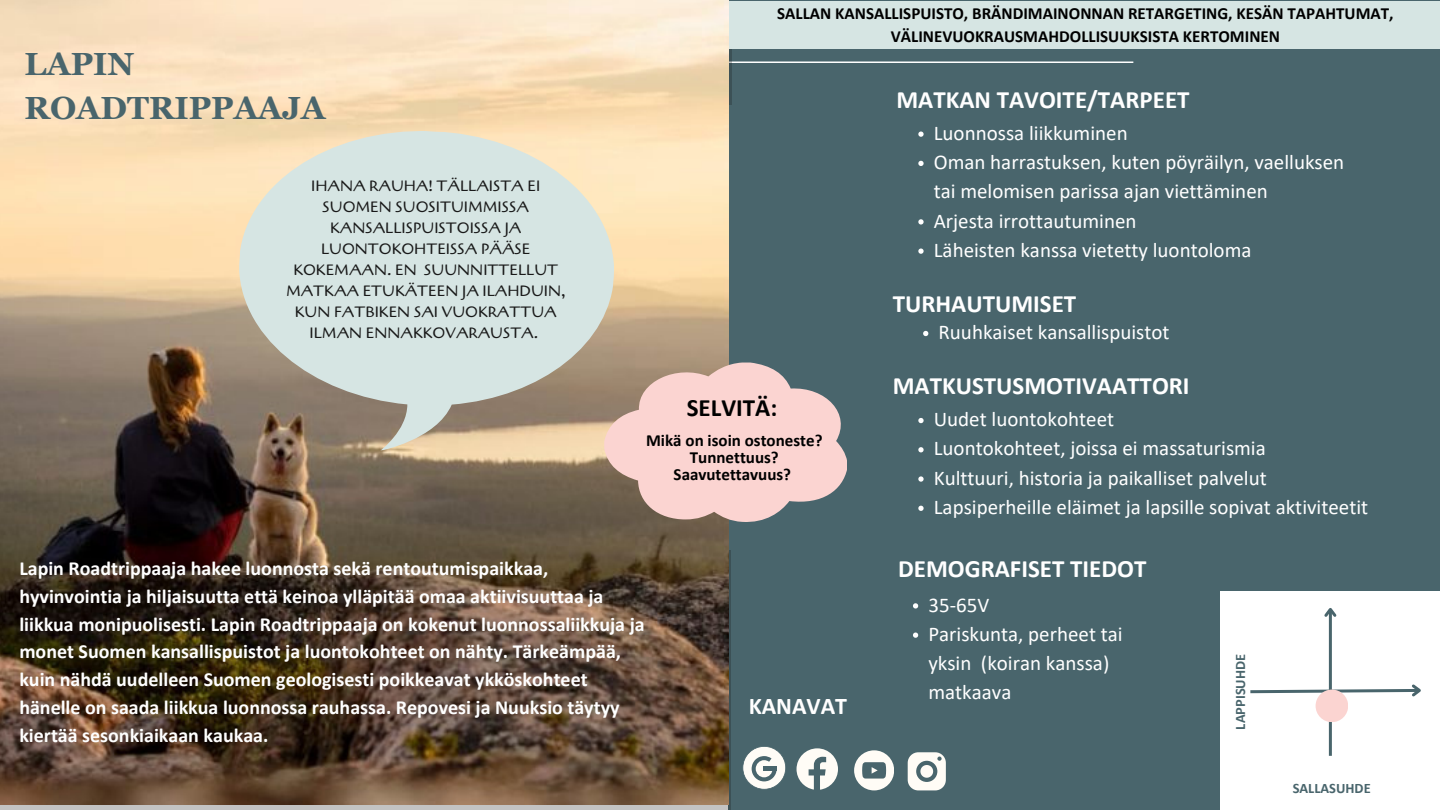
<style>
.page{position:relative;width:1440px;height:810px;background:#fff}
.page>*{position:absolute;margin:0;border:0;box-sizing:border-box;transform-origin:0 0}
.t1{font:700 32px/44.2px "Georgia Pro";color:#49656c}
.t2{font:700 25px "Calibri";color:#fff}
.t3{font:700 25px "Calibri";color:#000}
.t4{font:700 24px "Calibri";color:#fff}
.t5{font:21px/29.2px "Calibri";color:#fff}
.t6{font:700 20px/27.8px "Calibri";color:#fff}
.t7{font:700 17px/17.2px "Calibri";color:#000;text-align:center}
.t8{font:15px/21px "Cagliostro";color:#191919;text-align:center}
.t9{font:700 14.4px "Calibri";color:#49656c}
</style>
<div class="page">
<div style="left:728px;top:0;width:712px;height:810px;background:#49656c"></div>
<div style="left:1221px;top:591px;width:219px;height:219px;background:#fff"></div>
<hr style="left:1329px;top:609px;width:3px;height:147px;background:#49656c">
<svg style="left:1324px;top:608px;width:13px;height:12px"></svg>
<svg style="left:1250px;top:682px;width:171px;height:17px"></svg>
<div style="left:1316px;top:690px;width:32px;height:32px;background:#fbd4d1;border-radius:50%"></div>
<hr style="left:622px;top:62px;width:511px;height:1px;background:#fff">
<div style="left:0;top:550px;width:731px;height:260px;background:linear-gradient(to right,#c4c4c4,#c2c2c2)"></div>
<svg style="left:797px;top:748px;width:41px;height:42px"></svg>
<div style="left:720px;top:2px;width:720px;height:47px;background:#d6e5e3"></div>
<svg style="left:742px;top:746px;width:44px;height:43px"></svg>
<hr style="left:764px;top:767px;width:13px;height:4px;background:#49656c">
<svg style="left:854px;top:750px;width:40px;height:40px"></svg>
<img style="left:0;top:0;width:729px;height:805px">
<svg style="left:604px;top:363px;width:243px;height:159px;background:#d7bbb6"></svg>
<svg style="left:233px;top:125px;width:386px;height:333px;background:#ced0c4"></svg>
<svg style="left:918px;top:418px;width:6px;height:5px"></svg>
<svg style="left:918px;top:447px;width:6px;height:5px"></svg>
<svg style="left:918px;top:476px;width:6px;height:6px"></svg>
<svg style="left:918px;top:506px;width:6px;height:5px"></svg>
<svg style="left:918px;top:132px;width:6px;height:5px"></svg>
<svg style="left:918px;top:161px;width:6px;height:5px"></svg>
<svg style="left:918px;top:219px;width:6px;height:6px"></svg>
<svg style="left:918px;top:249px;width:6px;height:5px"></svg>
<svg style="left:923px;top:331px;width:5px;height:5px"></svg>
<svg style="left:913px;top:603px;width:5px;height:6px"></svg>
<svg style="left:913px;top:633px;width:5px;height:5px"></svg>
<svg style="left:908px;top:752px;width:38px;height:38px"></svg>
<p class="t1" style="left:25px;top:42px;width:302px">LAPIN<br>ROADTRIPPAAJA</p>
<p class="t8" style="left:286px;top:176px;width:281px">IHANA RAUHA! TÄLLAISTA EI<br>SUOMEN SUOSITUIMMISSA<br>KANSALLISPUISTOISSA JA<br>LUONTOKOHTEISSA PÄÄSE<br>KOKEMAAN. EN SUUNNITTELLUT<br>MATKAA ETUKÄTEEN JA ILAHDUIN,<br>KUN FATBIKEN SAI VUOKRATTUA<br>ILMAN ENNAKKOVARAUSTA.</p>
<p class="t7" style="left:777px;top:3px;width:618px;line-height:23.2px">SALLAN KANSALLISPUISTO, BRÄNDIMAINONNAN RETARGETING, KESÄN TAPAHTUMAT,<br>VÄLINEVUOKRAUSMAHDOLLISUUKSISTA KERTOMINEN</p>
<p class="t2" style="left:896px;top:89px;width:295px">MATKAN TAVOITE/TARPEET</p>
<p class="t5" style="left:934px;top:120px;width:195px">Luonnossa liikkuminen</p>
<p class="t5" style="left:934px;top:149px;width:412px">Oman harrastuksen, kuten pöyräilyn, vaelluksen tai melomisen parissa ajan viettäminen</p>
<p class="t5" style="left:934px;top:208px;width:204px">Arjesta irrottautuminen</p>
<p class="t5" style="left:934px;top:237px;width:319px">Läheisten kanssa vietetty luontoloma</p>
<p class="t2" style="left:893px;top:293px;width:185px">TURHAUTUMISET</p>
<p class="t3" style="left:687px;top:397px;width:92px">SELVITÄ:</p>
<p class="t7" style="left:646px;top:433px;width:178px">Mikä on isoin ostoneste?<br>Tunnettuus?<br>Saavutettavuus?</p>
<p class="t5" style="left:939px;top:319px;width:233px">Ruuhkaiset kansallispuistot</p>
<p class="t2" style="left:893px;top:375px;width:298px">MATKUSTUSMOTIVAATTORI</p>
<p class="t5" style="left:934px;top:406px;width:182px">Uudet luontokohteet</p>
<p class="t5" style="left:934px;top:436px;width:334px">Luontokohteet, joissa ei massaturismia</p>
<p class="t5" style="left:934px;top:465px;width:334px">Kulttuuri, historia ja paikalliset palvelut</p>
<p class="t5" style="left:934px;top:494px;width:436px">Lapsiperheille eläimet ja lapsille sopivat aktiviteetit</p>
<p class="t6" style="left:19px;top:556px;width:627px">Lapin Roadtrippaaja hakee luonnosta sekä rentoutumispaikkaa, hyvinvointia ja hiljaisuutta että keinoa ylläpitää omaa aktiivisuuttaa ja liikkua monipuolisesti. Lapin Roadtrippaaja on kokenut luonnossaliikkuja ja monet Suomen kansallispuistot ja luontokohteet on nähty. Tärkeämpää, kuin nähdä uudelleen Suomen geologisesti poikkeavat ykköskohteet hänelle on saada liikkua luonnossa rauhassa. Repovesi ja Nuuksio täytyy kiertää sesonkiaikaan kaukaa.</p>
<p class="t4" style="left:749px;top:696px;width:100px">KANAVAT</p>
<p class="t2" style="left:898px;top:558px;width:250px">DEMOGRAFISET TIEDOT</p>
<p class="t5" style="left:928px;top:592px;width:62px">35-65V</p>
<p class="t5" style="left:928px;top:621px;width:196px">Pariskunta, perheet tai yksin (koiran kanssa) matkaava</p>
<p class="t9" style="left:1234px;top:730px;width:77px;rotate:-90deg">LAPPISUHDE</p>
<p class="t9" style="left:1293px;top:782px;width:79px">SALLASUHDE</p>
</div>
